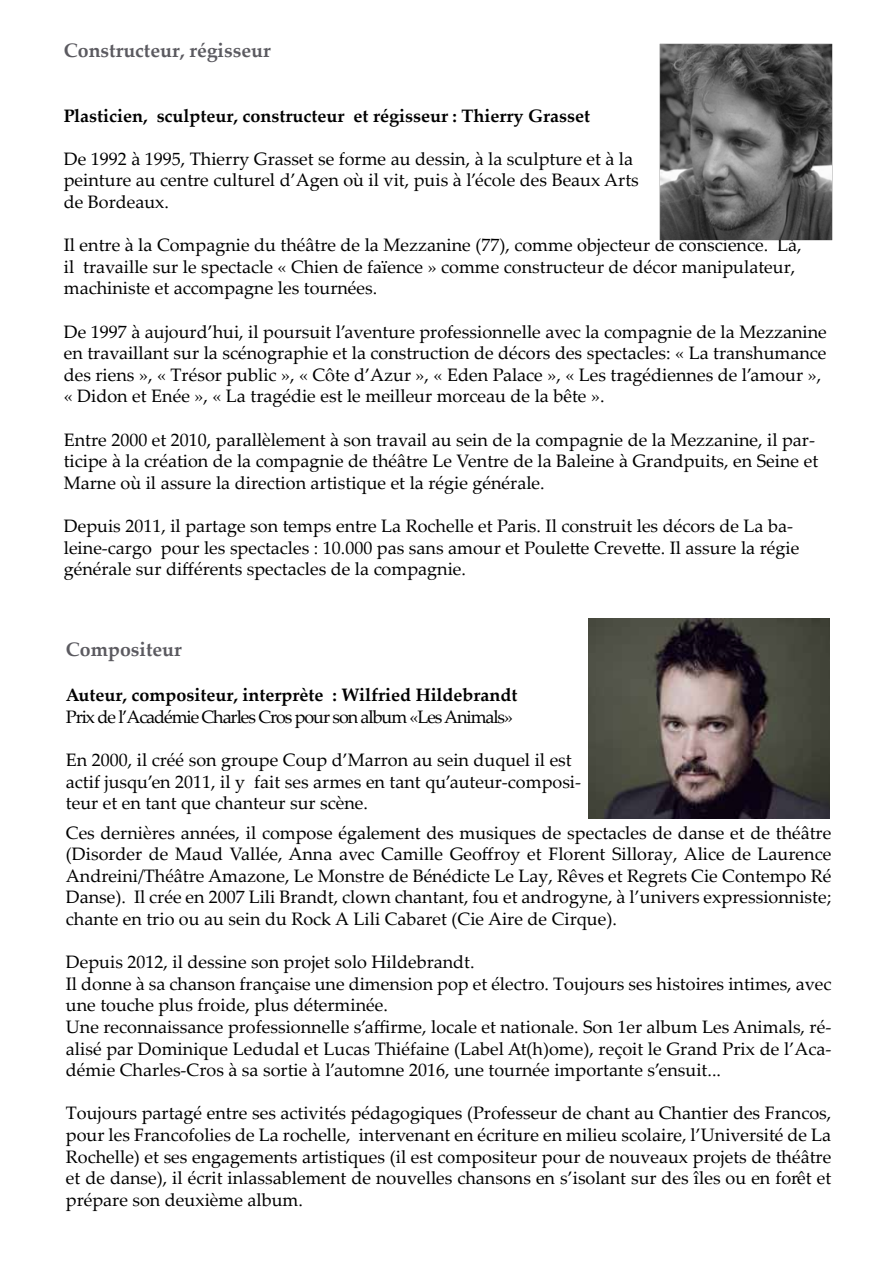
<style>
.page{position:relative;width:893px;height:1263px;background:#fff}
.page>*{position:absolute;margin:0;border:0;box-sizing:border-box;transform-origin:0 0}
.t1{font:700 19.5px "Palatino Linotype";color:#5b5a60}
.t2{font:18px/21.6px "Palatino Linotype";color:#000}
.t3{font:700 18px "Palatino Linotype";color:#000}
.t4{font:18px "Palatino Linotype";letter-spacing:-.06em;color:#000}
</style>
<div class="page">
<img style="left:660px;top:43px;width:172px;height:197px">
<img style="left:589px;top:619px;width:240px;height:199px">
<p class="t1" style="left:64px;top:36px;width:208px">Constructeur, régisseur</p>
<p class="t3" style="left:64px;top:103px;width:528px">Plasticien, sculpteur, constructeur et régisseur : Thierry Grasset</p>
<p class="t2" style="left:64px;top:147px;width:577px">De 1992 à 1995, Thierry Grasset se forme au dessin, à la sculpture et à la peinture au centre culturel d’Agen où il vit, puis à l’école des Beaux Arts de Bordeaux.</p>
<p class="t2" style="left:64px;top:234px;width:739px">Il entre à la Compagnie du théâtre de la Mezzanine (77), comme objecteur de conscience. Là, il travaille sur le spectacle « Chien de faïence » comme constructeur de décor manipulateur, machiniste et accompagne les tournées.</p>
<p class="t2" style="left:64px;top:320px;width:764px">De 1997 à aujourd’hui, il poursuit l’aventure professionnelle avec la compagnie de la Mezzanine en travaillant sur la scénographie et la construction de décors des spectacles: « La transhumance des riens », « Trésor public », « Côte d’Azur », « Eden Palace », « Les tragédiennes de l’amour », « Didon et Enée », « La tragédie est le meilleur morceau de la bête ».</p>
<p class="t2" style="left:64px;top:428px;width:756px">Entre 2000 et 2010, parallèlement à son travail au sein de la compagnie de la Mezzanine, il par&shy;ticipe à la création de la compagnie de théâtre Le Ventre de la Baleine à Grandpuits, en Seine et<br>Marne où il assure la direction artistique et la régie générale.</p>
<p class="t2" style="left:64px;top:514px;width:737px">Depuis 2011, il partage son temps entre La Rochelle et Paris. Il construit les décors de La ba&shy;leine-cargo pour les spectacles : 10.000 pas sans amour et Poulette Crevette. Il assure la régie générale sur différents spectacles de la compagnie.</p>
<p class="t1" style="left:66px;top:636px;width:117px">Compositeur</p>
<p class="t3" style="left:66px;top:682px;width:453px">Auteur, compositeur, interprète : Wilfried Hildebrandt</p>
<p class="t4" style="left:66px;top:704px;width:449px">Prix de l’Académie Charles Cros pour son album «Les Animals»</p>
<p class="t2" style="left:66px;top:748px;width:517px">En 2000, il créé son groupe Coup d’Marron au sein duquel il est actif jusqu’en 2011, il y fait ses armes en tant qu’auteur-composi&shy;teur et en tant que chanteur sur scène.</p>
<p class="t2" style="left:66px;top:821px;width:767px;text-align:justify">Ces dernières années, il compose également des musiques de spectacles de danse et de théâtre (Disorder de Maud Vallée, Anna avec Camille Geoffroy et Florent Silloray, Alice de Laurence Andreini/Théâtre Amazone, Le Monstre de Bénédicte Le Lay, Rêves et Regrets Cie Contempo Ré Danse). Il crée en 2007 Lili Brandt, clown chantant, fou et androgyne, à l’univers expressionniste; chante en trio ou au sein du Rock A Lili Cabaret (Cie Aire de Cirque).</p>
<p class="t2" style="left:66px;top:950px;width:767px">Depuis 2012, il dessine son projet solo Hildebrandt.<br>Il donne à sa chanson française une dimension pop et électro. Toujours ses histoires intimes, avec une touche plus froide, plus déterminée.<br>Une reconnaissance professionnelle s’affirme, locale et nationale. Son 1er album Les Animals, ré&shy;alisé par Dominique Ledudal et Lucas Thiéfaine (Label At(h)ome), reçoit le Grand Prix de l’Aca&shy;démie Charles-Cros à sa sortie à l’automne 2016, une tournée importante s’ensuit...</p>
<p class="t2" style="left:66px;top:1102px;width:767px;text-align:justify">Toujours partagé entre ses activités pédagogiques (Professeur de chant au Chantier des Francos, pour les Francofolies de La rochelle, intervenant en écriture en milieu scolaire, l’Université de La Rochelle) et ses engagements artistiques (il est compositeur pour de nouveaux projets de théâtre et de danse), il écrit inlassablement de nouvelles chansons en s’isolant sur des îles ou en forêt et prépare son deuxième album.</p>
</div>
